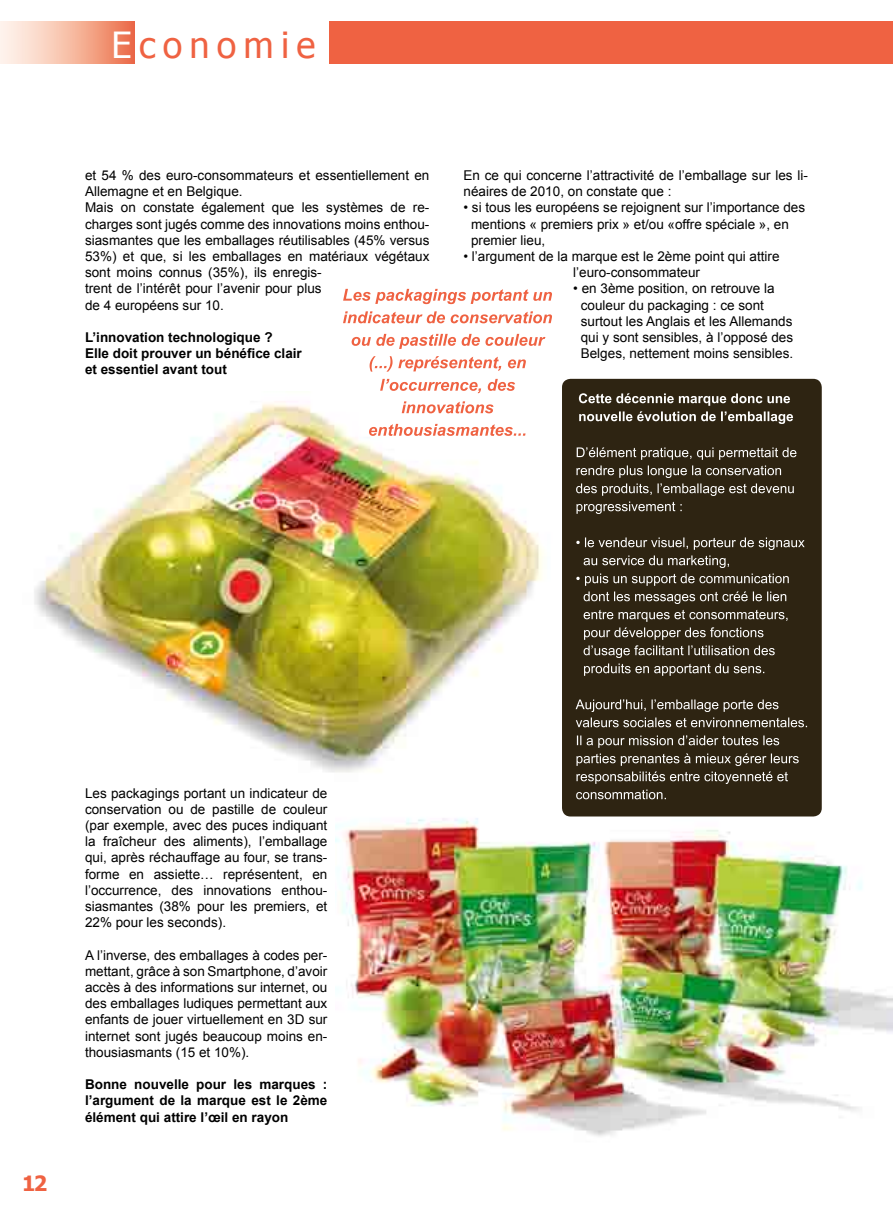
<style>
.page{position:relative;width:893px;height:1212px;background:#fff}
.page>*{position:absolute;margin:0;border:0;box-sizing:border-box;transform-origin:0 0}
.t1{font:36px "Tahoma";letter-spacing:.2em;color:#ef6242}
.t2{font:700 21px "Tahoma";color:#ef6242}
.t3{font:13.5px/16.2px "Arial";color:#000}
.t4{font:700 13.5px/16.2px "Arial";color:#000}
.s1{color:#fff}
</style>
<div class="page">
<div style="left:0;top:21px;width:134px;height:43px;background:linear-gradient(to right,#fffff9,#ed754f)"></div>
<div style="left:330px;top:21px;width:563px;height:43px;background:#ef6242"></div>
<img style="left:34px;top:393px;width:509px;height:380px">
<svg style="left:369px;top:424px;width:157px;height:12px"></svg>
<svg style="left:402px;top:401px;width:92px;height:12px"></svg>
<svg style="left:380px;top:379px;width:135px;height:14px"></svg>
<svg style="left:370px;top:356px;width:156px;height:16px"></svg>
<svg style="left:352px;top:334px;width:193px;height:15px"></svg>
<svg style="left:343px;top:311px;width:209px;height:12px"></svg>
<svg style="left:343px;top:289px;width:209px;height:15px"></svg>
<img style="left:336px;top:810px;width:557px;height:326px">
<div style="left:562px;top:379px;width:260px;height:437px;background:#2e2412;border-radius:9px"></div>
<svg style="left:576px;top:735px;width:223px;height:64px"></svg>
<svg style="left:576px;top:699px;width:231px;height:28px"></svg>
<svg style="left:584px;top:610px;width:203px;height:66px"></svg>
<svg style="left:576px;top:537px;width:229px;height:67px"></svg>
<svg style="left:576px;top:447px;width:220px;height:67px"></svg>
<svg style="left:579px;top:393px;width:214px;height:31px"></svg>
<h1 class="t1" style="left:112px;top:21px;width:205px"><span class="s1">E</span>conomie</h1>
<p class="t3" style="left:85px;top:167px;width:346px">et 54 % des euro-consommateurs et essentiellement en Allemagne et en Belgique.<br>Mais on constate également que les systèmes de re&shy;charges sont jugés comme des innovations moins enthou&shy;siasmantes que les emballages réutilisables (45% versus 53%) et que, si les emballages en matériaux végétaux sont moins connus (35%), ils enregis-<br>trent de l’intérêt pour l’avenir pour plus<br>de 4 européens sur 10.</p>
<p class="t4" style="left:85px;top:329px;width:218px">L’innovation technologique ?<br>Elle doit prouver un bénéfice clair et essentiel avant tout</p>
<p class="t3" style="left:463px;top:167px;width:346px">En ce qui concerne l’attractivité de l’emballage sur les li&shy;néaires de 2010, on constate que :</p>
<p class="t3" style="left:471px;top:200px;width:336px;text-indent:-8px">• si tous les européens se rejoignent sur l’importance des mentions « premiers prix » et/ou «offre spéciale », en premier lieu,</p>
<p class="t3" style="left:573px;top:248px;width:208px;text-indent:-110px">• l’argument de la marque est le 2ème point qui attire l’euro-consommateur</p>
<p class="t3" style="left:581px;top:281px;width:214px;text-indent:-8px">• en 3ème position, on retrouve la couleur du packaging : ce sont surtout les Anglais et les Allemands qui y sont sensibles, à l’opposé des Belges, nettement moins sensibles.</p>
<h2 class="t2" style="left:22px;top:1168px;width:27px">12</h2>
<p class="t3" style="left:85px;top:785px;width:244px;text-align:justify">Les packagings portant un indicateur de conservation ou de pastille de couleur (par exemple, avec des puces indiquant la fraîcheur des aliments), l’emballage qui, après réchauffage au four, se trans&shy;forme en assiette… représentent, en l’occurrence, des innovations enthou&shy;siasmantes (38% pour les premiers, et 22% pour les seconds).</p>
<p class="t3" style="left:85px;top:947px;width:244px;text-align:justify">A l’inverse, des emballages à codes per&shy;mettant, grâce à son Smartphone, d’avoir accès à des informations sur internet, ou des emballages ludiques permettant aux enfants de jouer virtuellement en 3D sur internet sont jugés beaucoup moins en&shy;thousiasmants (15 et 10%).</p>
<p class="t4" style="left:85px;top:1077px;width:244px;text-align:justify">Bonne nouvelle pour les marques : l’argument de la marque est le 2ème élément qui attire l’œil en rayon</p>
</div>
